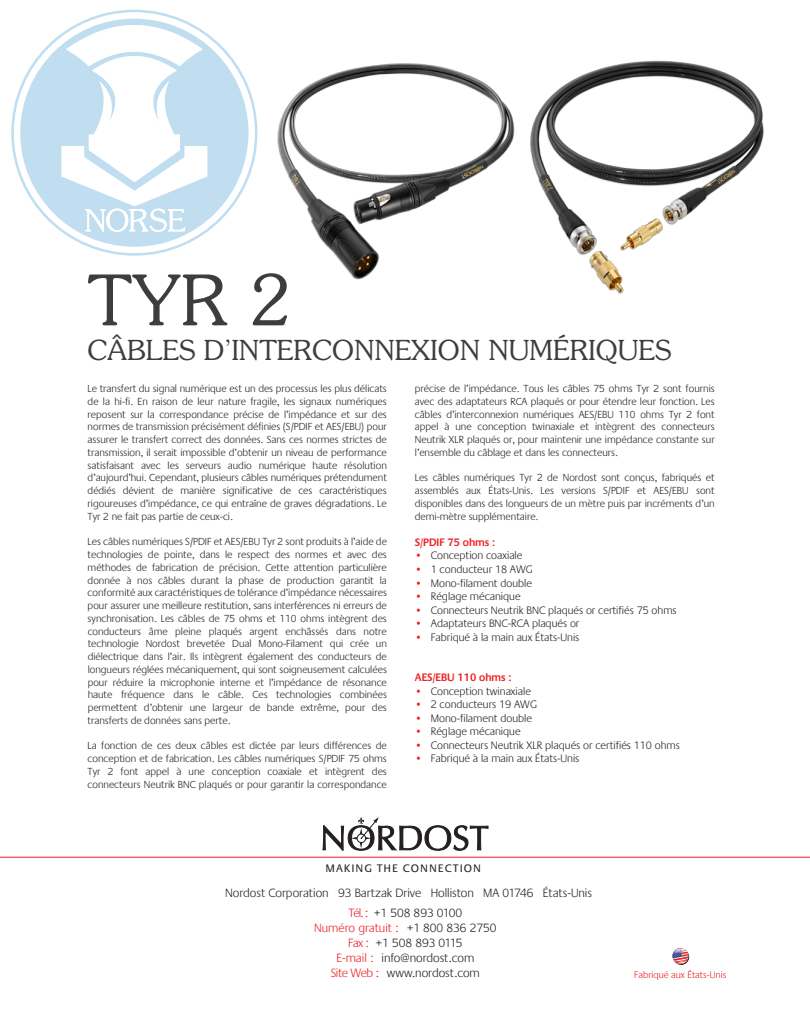
<style>
.page{position:relative;width:810px;height:1034px;background:#fff}
.page>*{position:absolute;margin:0;border:0;box-sizing:border-box;transform-origin:0 0}
.t1{font:300 69.5px "Souvenir Std";color:#3d3d3d}
.t2{font:300 27.5px "Souvenir Std";color:#3d3d3d}
.t3{font:300 12.5px/15px "Praxis";color:#231f20;text-align:center}
.t4{font:11.38px "Praxis";letter-spacing:.085em;color:#231f20}
.t5{font:300 11.25px "Praxis";color:#231f20}
.t6{font:600 11.25px "Praxis";color:#ed1f24}
.t7{font:300 10.62px/12.8px "Praxis";color:#231f20;text-align:justify}
.t8{font:300 9.88px "Praxis";color:#ed1c24}
.s1{color:#ed1f24}
.s2{color:#ed1c24}
</style>
<div class="page">
<svg style="left:11px;top:10px;width:246px;height:246px"></svg>
<svg style="left:14px;top:12px;width:241px;height:241px"></svg>
<svg style="left:20px;top:19px;width:228px;height:228px;fill:#c0def0"></svg>
<svg style="left:61px;top:25px;width:146px;height:207px"></svg>
<svg style="left:672px;top:948px;width:16px;height:16px"></svg>
<svg style="left:322px;top:817px;width:167px;height:34px"></svg>
<hr style="left:0;top:857px;width:809px;height:1px;background:#ed1c24">
<img style="left:530px;top:60px;width:234px;height:234px">
<img style="left:277px;top:63px;width:238px;height:217px">
<h1 class="t1" style="left:88px;top:259px;width:204px">TYR 2</h1>
<h2 class="t2" style="left:88px;top:334px;width:585px">CÂBLES D’INTERCONNEXION NUMÉRIQUES</h2>
<p class="t7" style="left:88px;top:383px;width:301px">Le transfert du signal numérique est un des processus les plus délicats de la hi-fi. En raison de leur nature fragile, les signaux numériques reposent sur la correspondance précise de l’impédance et sur des normes de transmission précisément définies (S/PDIF et AES/EBU) pour assurer le transfert correct des données. Sans ces normes strictes de transmission, il serait impossible d’obtenir un niveau de performance satisfaisant avec les serveurs audio numérique haute résolution d’aujourd’hui. Cependant, plusieurs câbles numériques prétendument dédiés dévient de manière significative de ces caractéristiques rigoureuses d’impédance, ce qui entraîne de graves dégradations. Le Tyr 2 ne fait pas partie de ceux-ci.</p>
<p class="t7" style="left:88px;top:536px;width:301px">Les câbles numériques S/PDIF et AES/EBU Tyr 2 sont produits à l’aide de technologies de pointe, dans le respect des normes et avec des méthodes de fabrication de précision. Cette attention particulière donnée à nos câbles durant la phase de production garantit la conformité aux caractéristiques de tolérance d’impédance nécessaires pour assurer une meilleure restitution, sans interférences ni erreurs de synchronisation. Les câbles de 75 ohms et 110 ohms intègrent des conducteurs âme pleine plaqués argent enchâssés dans notre technologie Nordost brevetée Dual Mono-Filament qui crée un diélectrique dans l’air. Ils intègrent également des conducteurs de longueurs réglées mécaniquement, qui sont soigneusement calculées pour réduire la microphonie interne et l’impédance de résonance haute fréquence dans le câble. Ces technologies combinées permettent d’obtenir une largeur de bande extrême, pour des transferts de données sans perte.</p>
<p class="t7" style="left:88px;top:740px;width:300px">La fonction de ces deux câbles est dictée par leurs différences de conception et de fabrication. Les câbles numériques S/PDIF 75 ohms Tyr 2 font appel à une conception coaxiale et intègrent des connecteurs Neutrik BNC plaqués or pour garantir la correspondance</p>
<p class="t7" style="left:415px;top:383px;width:301px">précise de l’impédance. Tous les câbles 75 ohms Tyr 2 sont fournis avec des adaptateurs RCA plaqués or pour étendre leur fonction. Les câbles d’interconnexion numériques AES/EBU 110 ohms Tyr 2 font appel à une conception twinaxiale et intègrent des connecteurs Neutrik XLR plaqués or, pour maintenir une impédance constante sur l’ensemble du câblage et dans les connecteurs.</p>
<p class="t7" style="left:415px;top:472px;width:301px">Les câbles numériques Tyr 2 de Nordost sont conçus, fabriqués et assemblés aux États-Unis. Les versions S/PDIF et AES/EBU sont disponibles dans des longueurs de un mètre puis par incréments d’un demi-mètre supplémentaire.</p>
<p class="t6" style="left:415px;top:536px;width:82px">S/PDIF 75 ohms :</p>
<p class="t5" style="left:415px;top:550px;width:109px"><span class="s1">•</span> Conception coaxiale</p>
<p class="t5" style="left:415px;top:563px;width:119px"><span class="s1">•</span> 1 conducteur 18 AWG</p>
<p class="t5" style="left:415px;top:577px;width:119px"><span class="s1">•</span> Mono-filament double</p>
<p class="t5" style="left:415px;top:590px;width:107px"><span class="s1">•</span> Réglage mécanique</p>
<p class="t5" style="left:415px;top:604px;width:263px"><span class="s1">•</span> Connecteurs Neutrik BNC plaqués or certifiés 75 ohms</p>
<p class="t5" style="left:415px;top:617px;width:166px"><span class="s1">•</span> Adaptateurs BNC-RCA plaqués or</p>
<p class="t5" style="left:415px;top:631px;width:166px"><span class="s1">•</span> Fabriqué à la main aux États-Unis</p>
<p class="t6" style="left:415px;top:671px;width:98px">AES/EBU 110 ohms :</p>
<p class="t5" style="left:415px;top:685px;width:118px"><span class="s1">•</span> Conception twinaxiale</p>
<p class="t5" style="left:415px;top:698px;width:124px"><span class="s1">•</span> 2 conducteurs 19 AWG</p>
<p class="t5" style="left:415px;top:712px;width:119px"><span class="s1">•</span> Mono-filament double</p>
<p class="t5" style="left:415px;top:725px;width:107px"><span class="s1">•</span> Réglage mécanique</p>
<p class="t5" style="left:415px;top:739px;width:266px"><span class="s1">•</span> Connecteurs Neutrik XLR plaqués or certifiés 110 ohms</p>
<p class="t5" style="left:415px;top:752px;width:166px"><span class="s1">•</span> Fabriqué à la main aux États-Unis</p>
<p class="t4" style="left:325px;top:862px;width:157px">MAKING THE CONNECTION</p>
<p class="t3" style="left:225px;top:883px;width:368px;line-height:20px">Nordost Corporation 93 Bartzak Drive Holliston MA 01746 États-Unis<br><span class="s2">Tél.:</span> +1 508 893 0100</p>
<p class="t3" style="left:314px;top:921px;width:184px"><span class="s2">Numéro gratuit :</span> +1 800 836 2750<br><span class="s2">Fax :</span> +1 508 893 0115<br><span class="s2">E-mail :</span> info@nordost.com<br><span class="s2">Site Web :</span> www.nordost.com</p>
<p class="t8" style="left:634px;top:970px;width:93px">Fabriqué aux États-Unis</p>
</div>
